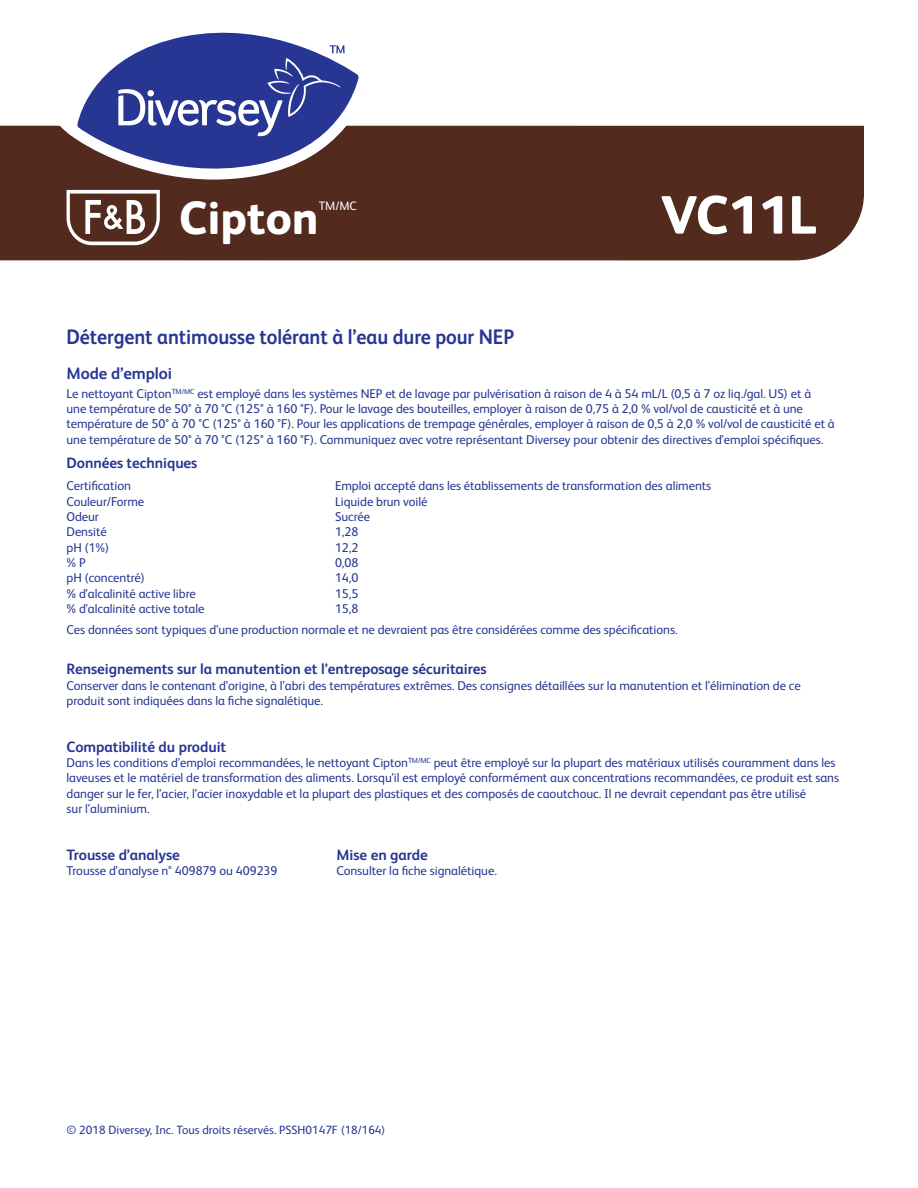
<style>
.page{position:relative;width:918px;height:1188px;background:#fff}
.page>*{position:absolute;margin:0;border:0;box-sizing:border-box;transform-origin:0 0}
.t1{font:800 54px "FS Albert Pro";letter-spacing:-.01em;color:#fff}
.Fancy_Name_page_1{font:800 46.5px "FS Albert Pro";color:#fff}
.t2{font:700 21px "FS Albert Pro";letter-spacing:-.005em;color:#263692;scale:.93 1}
.t3{font:700 16.5px "FS Albert Pro";letter-spacing:-.005em;color:#263692}
.t4{font:700 15px "FS Albert Pro";letter-spacing:-.005em;color:#263692}
.t5{font:12.75px/15.3px "FS Albert Pro";letter-spacing:-.005em;color:#263692}
.Fancy_Name_page_1-2{font:12.3px "FS Albert Pro";color:#fff}
.t6{font:12px "FS Albert Pro";color:#263692}
</style>
<div class="page">
<div style="left:0;top:126px;width:864px;height:134px;background:#532b1e"></div>
<svg style="left:57px;top:125px;width:317px;height:55px;background:#603c30"></svg>
<svg style="left:77px;top:32px;width:282px;height:149px"></svg>
<svg style="left:118px;top:45px;width:227px;height:91px;background:#4b58a4"></svg>
<svg style="left:67px;top:190px;width:93px;height:55px"></svg>
<p class="Fancy_Name_page_1" style="left:179px;top:181px;width:141px">Cipton</p>
<p class="Fancy_Name_page_1-2" style="left:319px;top:197px;width:39px">TM/MC</p>
<p class="t1" style="left:661px;top:173px;width:158px">VC11L</p>
<p class="t2" style="left:67px;top:322px;width:483px">Détergent antimousse tolérant à l’eau dure pour NEP</p>
<p class="t3" style="left:67px;top:362px;width:107px">Mode d’emploi</p>
<p class="t5" style="left:67px;top:385px;width:770px">Le nettoyant Cipton<sup>TM/MC</sup> est employé dans les systèmes NEP et de lavage par pulvérisation à raison de 4 à 54 mL/L (0,5 à 7 oz liq./gal. US) et à<br>une température de 50° à 70 °C (125° à 160 °F). Pour le lavage des bouteilles, employer à raison de 0,75 à 2,0 % vol/vol de causticité et à une température de 50° à 70 °C (125° à 160 °F). Pour les applications de trempage générales, employer à raison de 0,5 à 2,0 % vol/vol de causticité et à une température de 50° à 70 °C (125° à 160 °F). Communiquez avec votre représentant Diversey pour obtenir des directives d’emploi spécifiques.</p>
<p class="t4" style="left:67px;top:453px;width:132px">Données techniques</p>
<p class="t5" style="left:67px;top:477px;width:66px">Certification</p>
<p class="t5" style="left:335px;top:477px;width:378px">Emploi accepté dans les établissements de transformation des aliments</p>
<p class="t5" style="left:67px;top:493px;width:79px">Couleur/Forme</p>
<p class="t5" style="left:335px;top:493px;width:94px">Liquide brun voilé</p>
<p class="t5" style="left:67px;top:508px;width:34px">Odeur</p>
<p class="t5" style="left:335px;top:508px;width:37px">Sucrée</p>
<p class="t5" style="left:67px;top:523px;width:42px">Densité</p>
<p class="t5" style="left:335px;top:523px;width:25px">1,28</p>
<p class="t5" style="left:67px;top:539px;width:44px">pH (1%)</p>
<p class="t5" style="left:335px;top:539px;width:25px">12,2</p>
<p class="t5" style="left:67px;top:554px;width:21px">% P</p>
<p class="t5" style="left:335px;top:554px;width:25px">0,08</p>
<p class="t5" style="left:67px;top:569px;width:80px">pH (concentré)</p>
<p class="t5" style="left:335px;top:569px;width:25px">14,0</p>
<p class="t5" style="left:67px;top:585px;width:131px">% d’alcalinité active libre</p>
<p class="t5" style="left:335px;top:585px;width:25px">15,5</p>
<p class="t5" style="left:67px;top:600px;width:140px">% d’alcalinité active totale</p>
<p class="t5" style="left:335px;top:600px;width:25px">15,8</p>
<p class="t5" style="left:67px;top:621px;width:613px">Ces données sont typiques d’une production normale et ne devraient pas être considérées comme des spécifications.</p>
<p class="t4" style="left:67px;top:659px;width:422px">Renseignements sur la manutention et l’entreposage sécuritaires</p>
<p class="t5" style="left:67px;top:677px;width:736px">Conserver dans le contenant d’origine, à l’abri des températures extrêmes. Des consignes détaillées sur la manutention et l’élimination de ce produit sont indiquées dans la fiche signalétique.</p>
<p class="t4" style="left:67px;top:736px;width:161px">Compatibilité du produit</p>
<p class="t5" style="left:67px;top:754px;width:774px">Dans les conditions d’emploi recommandées, le nettoyant Cipton<sup>TM/MC</sup> peut être employé sur la plupart des matériaux utilisés couramment dans les laveuses et le matériel de transformation des aliments. Lorsqu’il est employé conformément aux concentrations recommandées, ce produit est sans danger sur le fer, l’acier, l’acier inoxydable et la plupart des plastiques et des composés de caoutchouc. Il ne devrait cependant pas être utilisé<br>sur l’aluminium.</p>
<p class="t4" style="left:67px;top:844px;width:115px">Trousse d’analyse</p>
<p class="t4" style="left:337px;top:844px;width:93px">Mise en garde</p>
<p class="t5" style="left:67px;top:862px;width:213px">Trousse d’analyse n° 409879 ou 409239</p>
<p class="t5" style="left:337px;top:862px;width:162px">Consulter la fiche signalétique.</p>
<p class="t6" style="left:67px;top:1121px;width:320px">© 2018 Diversey, Inc. Tous droits réservés. PSSH0147F (18/164)</p>
</div>
